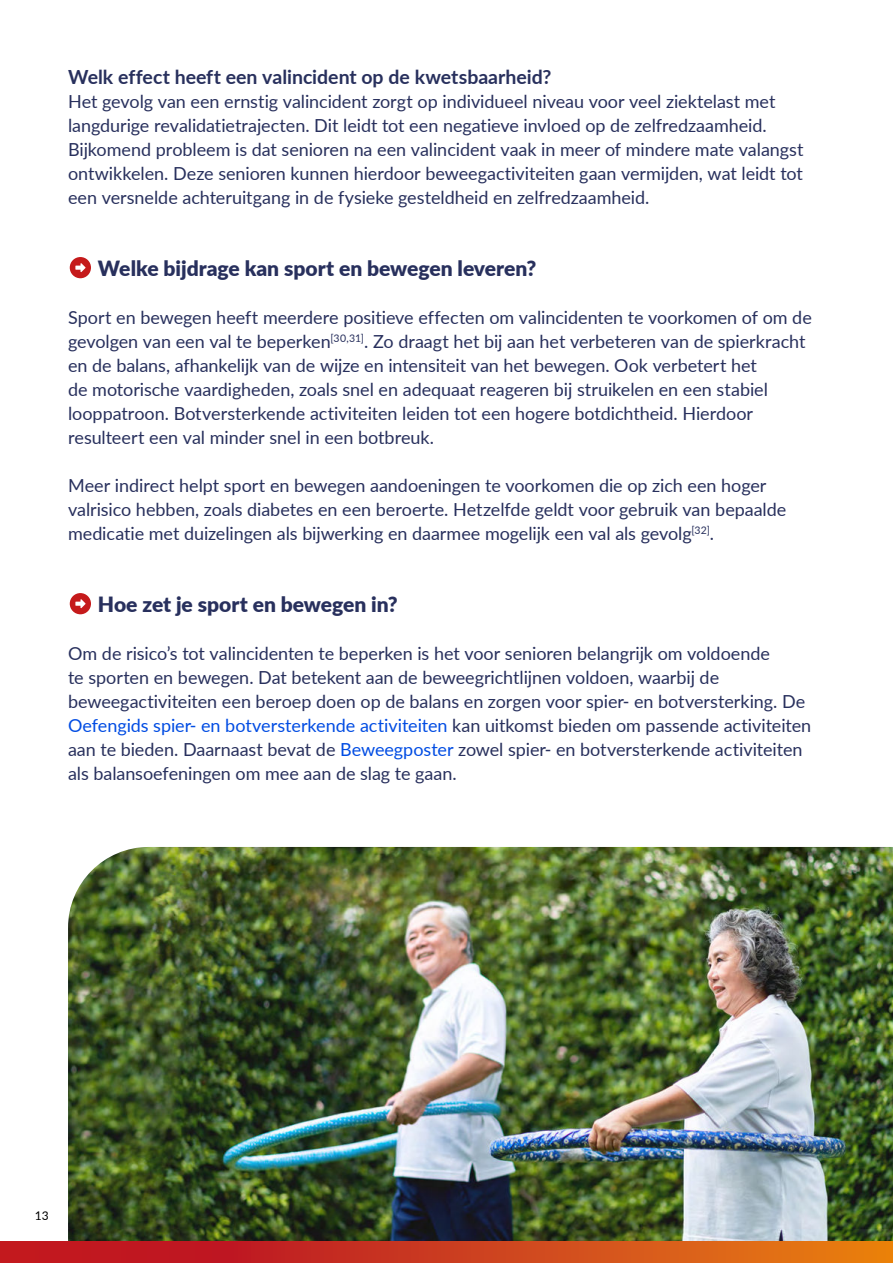
<style>
.page{position:relative;width:893px;height:1263px;background:#fff}
.page>*{position:absolute;margin:0;border:0;box-sizing:border-box;transform-origin:0 0}
.t1{font:900 21px "Lato";color:#28305d}
.t2{font:700 19.5px "Lato";color:#28305d}
.t3{font:18px/24px "Lato";letter-spacing:-.005em;color:#28305d}
.t4{font:12px "Lato";color:#000}
.s1{color:#004ce3}
</style>
<div class="page">
<div style="left:70px;top:257px;width:21px;height:21px;background:#c51a1b;border-radius:50%"></div>
<svg style="left:75px;top:263px;width:11px;height:9px"></svg>
<div style="left:70px;top:593px;width:21px;height:21px;background:#c51a1b;border-radius:50%"></div>
<svg style="left:75px;top:599px;width:11px;height:9px"></svg>
<img style="left:68px;top:847px;width:825px;height:395px">
<svg style="left:0;top:1242px;width:893px;height:21px;background:#ce3f1c"></svg>
<p class="t2" style="left:68px;top:69px;width:485px">Welk effect heeft een valincident op de kwetsbaarheid?</p>
<p class="t3" style="left:68px;top:90px;width:737px">Het gevolg van een ernstig valincident zorgt op individueel niveau voor veel ziektelast met langdurige revalidatietrajecten. Dit leidt tot een negatieve invloed op de zelfredzaamheid.<br>Bijkomend probleem is dat senioren na een valincident vaak in meer of mindere mate valangst ontwikkelen. Deze senioren kunnen hierdoor beweegactiviteiten gaan vermijden, wat leidt tot een versnelde achteruitgang in de fysieke gesteldheid en zelfredzaamheid.</p>
<p class="t1" style="left:98px;top:260px;width:440px">Welke bijdrage kan sport en bewegen leveren?</p>
<p class="t3" style="left:68px;top:306px;width:745px">Sport en bewegen heeft meerdere positieve effecten om valincidenten te voorkomen of om de gevolgen van een val te beperken<sup>[30,31]</sup>. Zo draagt het bij aan het verbeteren van de spierkracht en de balans, afhankelijk van de wijze en intensiteit van het bewegen. Ook verbetert het<br>de motorische vaardigheden, zoals snel en adequaat reageren bij struikelen en een stabiel looppatroon. Botversterkende activiteiten leiden tot een hogere botdichtheid. Hierdoor resulteert een val minder snel in een botbreuk.</p>
<p class="t3" style="left:68px;top:474px;width:720px">Meer indirect helpt sport en bewegen aandoeningen te voorkomen die op zich een hoger valrisico hebben, zoals diabetes en een beroerte. Hetzelfde geldt voor gebruik van bepaalde medicatie met duizelingen als bijwerking en daarmee mogelijk een val als gevolg<sup>[32]</sup>.</p>
<p class="t1" style="left:98px;top:596px;width:301px">Hoe zet je sport en bewegen in?</p>
<p class="t3" style="left:68px;top:642px;width:745px">Om de risico’s tot valincidenten te beperken is het voor senioren belangrijk om voldoende<br>te sporten en bewegen. Dat betekent aan de beweegrichtlijnen voldoen, waarbij de beweegactiviteiten een beroep doen op de balans en zorgen voor spier- en botversterking. De <span class="s1">Oefengids spier- en botversterkende activiteiten</span> kan uitkomst bieden om passende activiteiten aan te bieden. Daarnaast bevat de <span class="s1">Beweegposter</span> zowel spier- en botversterkende activiteiten als balansoefeningen om mee aan de slag te gaan.</p>
<p class="t4" style="left:35px;top:1211px;width:15px">13</p>
</div>
